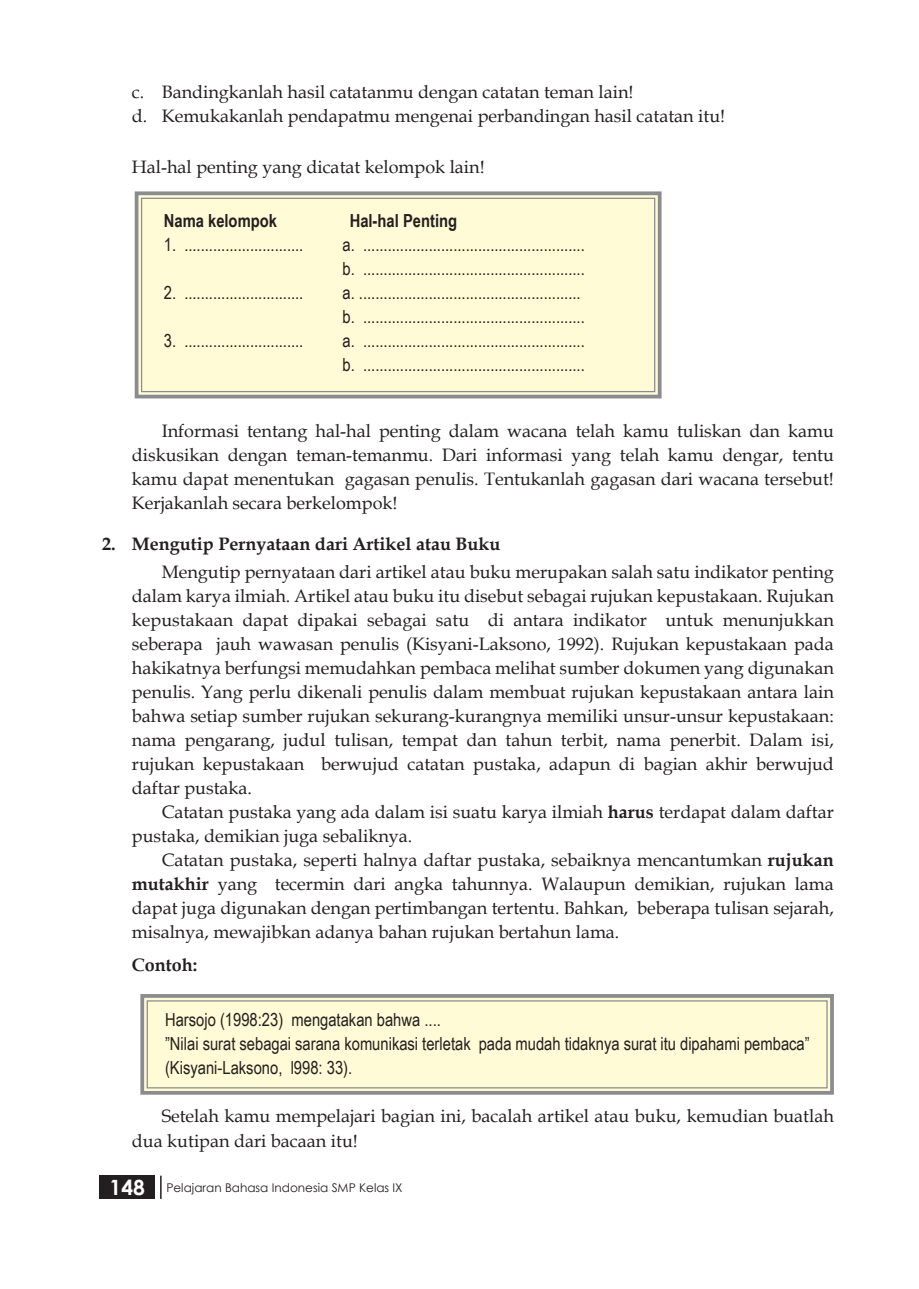
<style>
.page{position:relative;width:919px;height:1289px;background:#fff}
.page>*{position:absolute;margin:0;border:0;box-sizing:border-box;transform-origin:0 0}
.isi_2{font:18px/24px "Book Antiqua";color:#231f20;text-align:justify}
.rubrikasi{font:18px/24px "Arial Narrow";color:#231f20}
.soal_2{font:18px "Book Antiqua";color:#231f20}
.sub_sub_bab{font:700 18px "Book Antiqua";color:#231f20}
.rubrikasi-2{font:700 18px "Arial Narrow";color:#231f20}
.isi_2-2{font:700 18px "Book Antiqua";color:#231f20}
.t1{font:12px "Century Gothic";color:#231f20}
.s1{font-weight:700}
.s2{font-weight:700;font-size:21px;color:#fff}
</style>
<div class="page">
<div style="left:99px;top:1175px;width:55px;height:23px;background:#231f20"></div>
<hr style="left:160px;top:1175px;width:2px;height:23px;background:#231f20">
<svg style="left:140px;top:994px;width:694px;height:101px;background:#f4f0cf"></svg>
<div style="left:147px;top:1000px;width:680px;height:88px;border:1px solid #8a8c8f"></div>
<svg style="left:134px;top:191px;width:528px;height:208px;background:#f8f5d2"></svg>
<div style="left:141px;top:198px;width:514px;height:194px;border:1px solid #8a8c8f"></div>
<p class="soal_2" style="left:132px;top:79px;width:503px">c. Bandingkanlah hasil catatanmu dengan catatan teman lain!</p>
<p class="soal_2" style="left:132px;top:103px;width:595px">d. Kemukakanlah pendapatmu mengenai perbandingan hasil catatan itu!</p>
<p class="soal_2" style="left:132px;top:154px;width:354px">Hal-hal penting yang dicatat kelompok lain!</p>
<p class="rubrikasi-2" style="left:164px;top:207px;width:115px">Nama kelompok</p>
<p class="rubrikasi-2" style="left:349px;top:207px;width:109px">Hal-hal Penting</p>
<p class="rubrikasi" style="left:164px;top:232px;width:141px">1. .............................</p>
<p class="rubrikasi" style="left:342px;top:232px;width:244px">a. ......................................................</p>
<p class="rubrikasi" style="left:342px;top:256px;width:244px">b. ......................................................</p>
<p class="rubrikasi" style="left:164px;top:280px;width:141px">2. .............................</p>
<p class="rubrikasi" style="left:342px;top:280px;width:240px">a. ......................................................</p>
<p class="rubrikasi" style="left:342px;top:304px;width:244px">b. ......................................................</p>
<p class="rubrikasi" style="left:164px;top:328px;width:141px">3. .............................</p>
<p class="rubrikasi" style="left:342px;top:328px;width:244px">a. ......................................................</p>
<p class="rubrikasi" style="left:342px;top:352px;width:244px">b. ......................................................</p>
<p class="isi_2" style="left:132px;top:418px;width:703px;text-indent:30px">Informasi tentang hal-hal penting dalam wacana telah kamu tuliskan dan kamu diskusikan dengan teman-temanmu. Dari informasi yang telah kamu dengar, tentu kamu dapat menentukan gagasan penulis. Tentukanlah gagasan dari wacana tersebut!<br>Kerjakanlah secara berkelompok!</p>
<p class="sub_sub_bab" style="left:102px;top:531px;width:400px">2. Mengutip Pernyataan dari Artikel atau Buku</p>
<p class="isi_2" style="left:132px;top:559px;width:703px;text-indent:30px">Mengutip pernyataan dari artikel atau buku merupakan salah satu indikator penting dalam karya ilmiah. Artikel atau buku itu disebut sebagai rujukan kepustakaan. Rujukan kepustakaan dapat dipakai sebagai satu di antara indikator untuk menunjukkan seberapa jauh wawasan penulis (Kisyani-Laksono, 1992). Rujukan kepustakaan pada hakikatnya berfungsi memudahkan pembaca melihat sumber dokumen yang digunakan penulis. Yang perlu dikenali penulis dalam membuat rujukan kepustakaan antara lain bahwa setiap sumber rujukan sekurang-kurangnya memiliki unsur-unsur kepustakaan: nama pengarang, judul tulisan, tempat dan tahun terbit, nama penerbit. Dalam isi, rujukan kepustakaan berwujud catatan pustaka, adapun di bagian akhir berwujud daftar pustaka.</p>
<p class="isi_2" style="left:132px;top:799px;width:703px;text-indent:30px">Catatan pustaka yang ada dalam isi suatu karya ilmiah <span class="s1">harus</span> terdapat dalam daftar pustaka, demikian juga sebaliknya.</p>
<p class="isi_2" style="left:132px;top:847px;width:703px;text-indent:30px">Catatan pustaka, seperti halnya daftar pustaka, sebaiknya mencantumkan <span class="s1">rujukan mutakhir</span> yang tecermin dari angka tahunnya. Walaupun demikian, rujukan lama dapat juga digunakan dengan pertimbangan tertentu. Bahkan, beberapa tulisan sejarah, misalnya, mewajibkan adanya bahan rujukan bertahun lama.</p>
<p class="isi_2-2" style="left:132px;top:952px;width:67px">Contoh:</p>
<p class="rubrikasi" style="left:165px;top:1006px;width:277px">Harsojo (1998:23) mengatakan bahwa ....</p>
<p class="rubrikasi" style="left:165px;top:1030px;width:646px">”Nilai surat sebagai sarana komunikasi terletak pada mudah tidaknya surat itu dipahami pembaca” (Kisyani-Laksono, l998: 33).</p>
<p class="isi_2" style="left:132px;top:1102px;width:703px;line-height:25.2px;text-indent:30px">Setelah kamu mempelajari bagian ini, bacalah artikel atau buku, kemudian buatlah dua kutipan dari bacaan itu!</p>
<p class="t1" style="left:109px;top:1178px;width:294px"><span class="s2">148</span> Pelajaran Bahasa Indonesia SMP Kelas IX</p>
</div>
